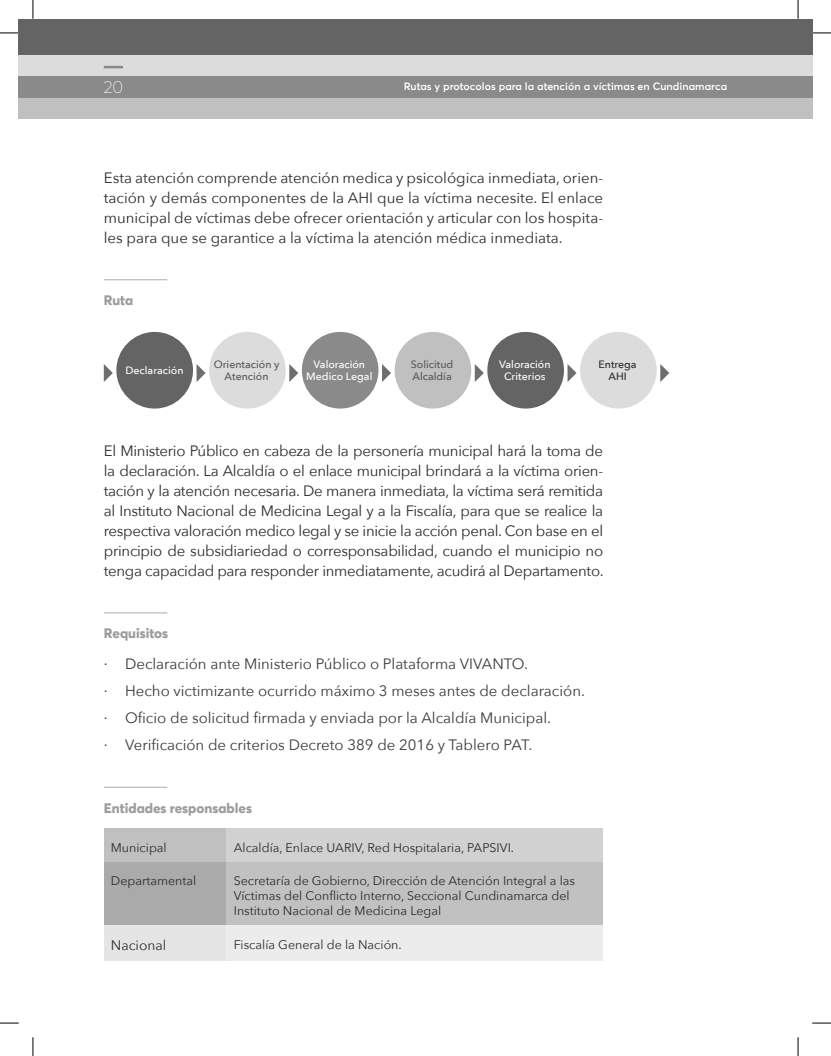
<style>
.page{position:relative;width:831px;height:1056px;background:#fff}
.page>*{position:absolute;margin:0;border:0;box-sizing:border-box;transform-origin:0 0}
.t1{font:100 17.5px "Averta Std";color:#fff}
.t2{font:15px/20px "Avenir Next";letter-spacing:-.015em;color:#2c2c2c;text-align:justify}
.t3{font:15px/27.1px "Avenir Next";color:#3b3b3b}
.t4{font:800 13.75px "Averta Std";color:#9d9d9d}
.t5{font:13.75px "Avenir Next";color:#2c2c2c}
.t6{font:12.5px/15px "Avenir Next";color:#2c2c2c}
.t7{font:600 10.62px "Averta Std";color:#fff}
.t8{font:500 10.62px/11.9px "Avenir Next";color:#fff;text-align:center}
.t9{font:500 10.62px/11.9px "Avenir Next";color:#595959;text-align:center}
.t10{font:500 10.62px/11.9px "Avenir Next";color:#2c2c2c;text-align:center}
</style>
<div class="page">
<div style="left:798px;top:97px;width:14px;height:22px;background:#c0c0c0"></div>
<div style="left:798px;top:76px;width:14px;height:21px;background:#8a8a8a"></div>
<div style="left:798px;top:54px;width:14px;height:22px;background:#dcdcdc"></div>
<div style="left:798px;top:19px;width:14px;height:35px;background:#646464"></div>
<div style="left:19px;top:97px;width:779px;height:22px;background:#c0c0c0"></div>
<div style="left:19px;top:76px;width:779px;height:21px;background:#8a8a8a"></div>
<div style="left:19px;top:54px;width:779px;height:22px;background:#dcdcdc"></div>
<div style="left:19px;top:19px;width:779px;height:35px;background:#646464"></div>
<svg style="left:104px;top:66px;width:19px;height:2px"></svg>
<hr style="left:104px;top:279px;width:63px;height:1px;background:#bcbcbc">
<hr style="left:104px;top:612px;width:63px;height:1px;background:#bcbcbc">
<hr style="left:104px;top:787px;width:63px;height:1px;background:#bcbcbc">
<div style="left:104px;top:828px;width:123px;height:34px;background:#c0c0c0"></div>
<div style="left:227px;top:828px;width:376px;height:34px;background:#d1d1d1"></div>
<div style="left:104px;top:862px;width:123px;height:64px;background:#aaa"></div>
<div style="left:227px;top:862px;width:376px;height:64px;background:#c1c1c1"></div>
<div style="left:104px;top:926px;width:123px;height:35px;background:#e5e5e5"></div>
<div style="left:227px;top:926px;width:376px;height:35px;background:#ececec"></div>
<div style="left:116px;top:332px;width:77px;height:77px;background:#646464;border-radius:50%"></div>
<div style="left:209px;top:332px;width:77px;height:77px;background:#dcdcdc;border-radius:50%"></div>
<div style="left:302px;top:332px;width:76px;height:77px;background:#8a8a8a;border-radius:50%"></div>
<div style="left:487px;top:332px;width:77px;height:77px;background:#646464;border-radius:50%"></div>
<div style="left:395px;top:332px;width:76px;height:77px;background:#c0c0c0;border-radius:50%"></div>
<div style="left:580px;top:332px;width:77px;height:77px;background:#dcdcdc;border-radius:50%"></div>
<svg style="left:104px;top:364px;width:9px;height:18px"></svg>
<svg style="left:197px;top:364px;width:9px;height:18px"></svg>
<svg style="left:289px;top:364px;width:9px;height:18px"></svg>
<svg style="left:660px;top:364px;width:9px;height:18px"></svg>
<svg style="left:382px;top:364px;width:9px;height:18px"></svg>
<svg style="left:475px;top:364px;width:9px;height:18px"></svg>
<svg style="left:567px;top:364px;width:9px;height:18px"></svg>
<svg style="left:0;top:32px;width:19px;height:2px"></svg>
<svg style="left:812px;top:32px;width:19px;height:2px"></svg>
<svg style="left:0;top:1022px;width:19px;height:2px"></svg>
<svg style="left:812px;top:1022px;width:19px;height:2px"></svg>
<svg style="left:32px;top:0;width:2px;height:19px"></svg>
<svg style="left:32px;top:1037px;width:2px;height:19px"></svg>
<svg style="left:797px;top:0;width:2px;height:19px"></svg>
<svg style="left:797px;top:1037px;width:2px;height:19px"></svg>
<p class="t1" style="left:104px;top:76px;width:21px">20</p>
<p class="t7" style="left:404px;top:80px;width:325px">Rutas y protocolos para la atención a víctimas en Cundinamarca</p>
<p class="t2" style="left:104px;top:167px;width:501px">Esta atención comprende atención medica y psicológica inmediata, orien&shy;tación y demás componentes de la AHI que la víctima necesite. El enlace municipal de víctimas debe ofrecer orientación y articular con los hospita&shy;les para que se garantice a la víctima la atención médica inmediata.</p>
<p class="t4" style="left:104px;top:291px;width:31px">Ruta</p>
<p class="t8" style="left:125px;top:364px;width:60px">Declaración</p>
<p class="t9" style="left:214px;top:358px;width:67px">Orientación y<br>Atención</p>
<p class="t8" style="left:306px;top:358px;width:68px">Valoración<br>Medico Legal</p>
<p class="t8" style="left:499px;top:358px;width:53px">Valoración<br>Criterios</p>
<p class="t9" style="left:411px;top:358px;width:44px;text-align:left">Solicitud<br>Alcaldía</p>
<p class="t10" style="left:598px;top:358px;width:40px">Entrega<br>AHI</p>
<p class="t2" style="left:104px;top:440px;width:501px">El Ministerio Público en cabeza de la personería municipal hará la toma de la declaración. La Alcaldía o el enlace municipal brindará a la víctima orien&shy;tación y la atención necesaria. De manera inmediata, la víctima será remitida al Instituto Nacional de Medicina Legal y a la Fiscalía, para que se realice la respectiva valoración medico legal y se inicie la acción penal. Con base en el principio de subsidiariedad o corresponsabilidad, cuando el municipio no tenga capacidad para responder inmediatamente, acudirá al Departamento.</p>
<p class="t4" style="left:104px;top:625px;width:66px">Requisitos</p>
<p class="t3" style="left:104px;top:649px;width:480px">· Declaración ante Ministerio Público o Plataforma VIVANTO.<br>· Hecho victimizante ocurrido máximo 3 meses antes de declaración. · Oficio de solicitud firmada y enviada por la Alcaldía Municipal.<br>· Verificación de criterios Decreto 389 de 2016 y Tablero PAT.</p>
<p class="t4" style="left:104px;top:799px;width:150px">Entidades responsables</p>
<p class="t6" style="left:111px;top:839px;width:57px">Municipal</p>
<p class="t6" style="left:234px;top:839px;width:280px">Alcaldía, Enlace UARIV, Red Hospitalaria, PAPSIVI.</p>
<p class="t6" style="left:111px;top:873px;width:87px">Departamental</p>
<p class="t6" style="left:234px;top:873px;width:343px">Secretaría de Gobierno, Dirección de Atención Integral a las<br>Víctimas del Conflicto Interno, Seccional Cundinamarca del<br>Instituto Nacional de Medicina Legal</p>
<p class="t5" style="left:111px;top:934px;width:57px">Nacional</p>
<p class="t6" style="left:234px;top:937px;width:168px">Fiscalía General de la Nación.</p>
</div>
